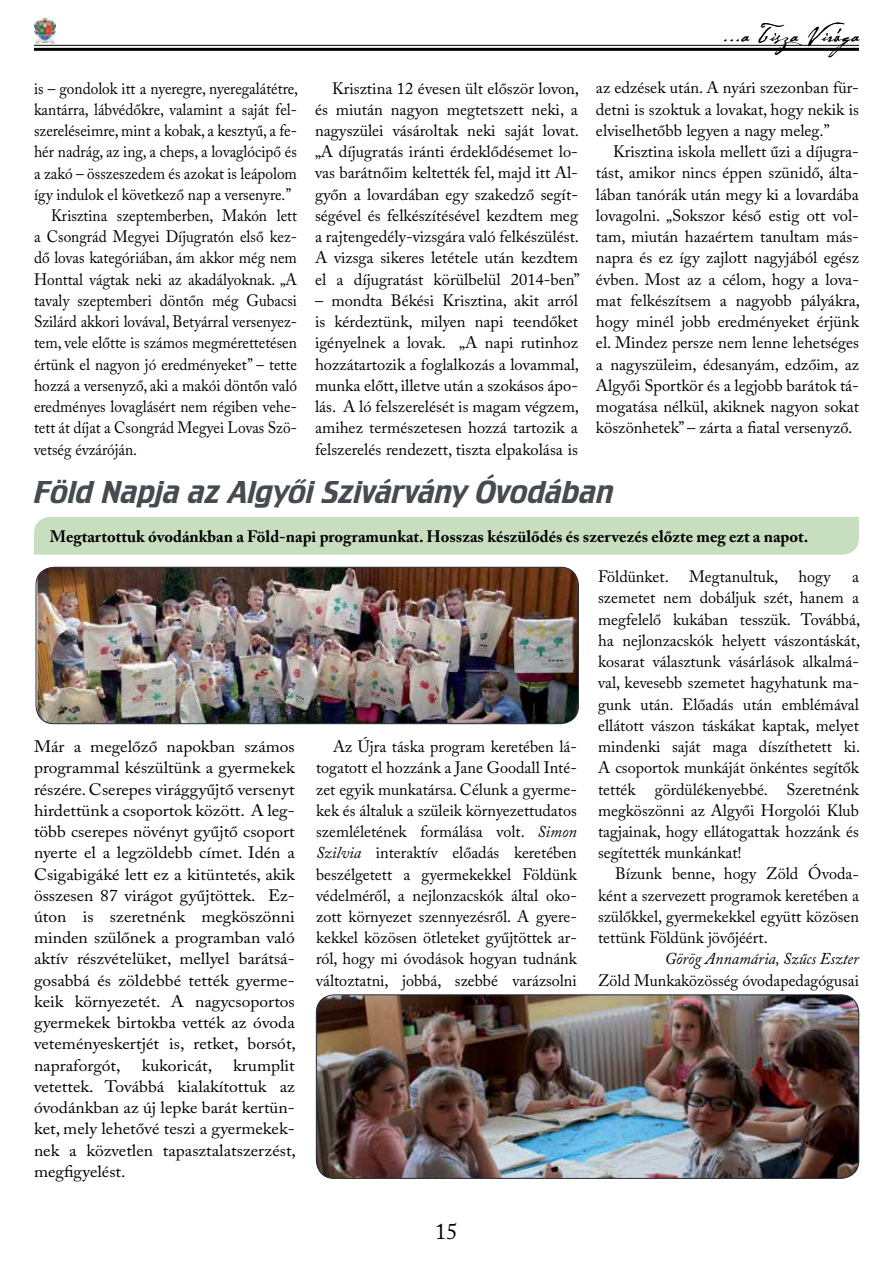
<style>
.page{position:relative;width:893px;height:1263px;background:#fff}
.page>*{position:absolute;margin:0;border:0;box-sizing:border-box;transform-origin:0 0}
.t1{font:33px "Crillee TOT";color:#454b50}
.t2{font:24px "Cezanne";letter-spacing:.04em;color:#000}
.t3{font:22.5px "Adobe Caslon Pro";color:#000}
.t4{font:16.5px/21.3px "Adobe Caslon Pro";color:#000;text-align:justify}
.t5{font:16.5px/21.3px "Adobe Caslon Pro";color:#000;text-align:justify;scale:1.06 1}
.t6{font:16.5px "Adobe Caslon Pro";color:#000;scale:.93 1}
.t7{font:700 16.5px "Adobe Caslon Pro";color:#000}
.t8{font:italic 16.5px "Adobe Caslon Pro";color:#000}
.s1{font-style:italic}
</style>
<div class="page">
<hr style="left:34px;top:45px;width:825px;height:1px;background:#000">
<hr style="left:34px;top:48px;width:825px;height:3px;background:#000">
<img style="left:34px;top:17px;width:21px;height:26px">
<div style="left:34px;top:517px;width:825px;height:38px;background:#c7dfbf"></div>
<img style="left:316px;top:995px;width:543px;height:183px">
<div style="left:316px;top:995px;width:543px;height:183px;border:1px solid #232836;border-radius:18px"></div>
<img style="left:37px;top:567px;width:541px;height:157px">
<div style="left:36px;top:567px;width:543px;height:157px;border:1px solid #232836;border-radius:18px"></div>
<p class="t6" style="left:34px;top:78px;width:285px">is – gondolok itt a nyeregre, nyeregalátétre,</p>
<p class="t6" style="left:34px;top:99px;width:284px">kantárra, lábvédőkre, valamint a saját fel-</p>
<p class="t6" style="left:34px;top:121px;width:284px">szereléseimre, mint a kobak, a kesztyű, a fe-</p>
<p class="t6" style="left:34px;top:142px;width:284px">hér nadrág, az ing, a cheps, a lovaglócipő és</p>
<p class="t6" style="left:34px;top:163px;width:284px">a zakó – összeszedem és azokat is leápolom</p>
<p class="t6" style="left:34px;top:184px;width:278px">így indulok el következő nap a versenyre.”</p>
<p class="t6" style="left:51px;top:206px;width:266px">Krisztina szeptemberben, Makón lett</p>
<p class="t6" style="left:34px;top:227px;width:284px">a Csongrád Megyei Díjugratón első kez-</p>
<p class="t6" style="left:34px;top:248px;width:284px">dő lovas kategóriában, ám akkor még nem</p>
<p class="t6" style="left:34px;top:269px;width:284px">Honttal vágtak neki az akadályoknak. „A</p>
<p class="t6" style="left:34px;top:291px;width:284px">tavaly szeptemberi döntőn még Gubacsi</p>
<p class="t6" style="left:34px;top:312px;width:284px">Szilárd akkori lovával, Betyárral versenyez-</p>
<p class="t6" style="left:34px;top:333px;width:284px">tem, vele előtte is számos megmérettetésen</p>
<p class="t6" style="left:34px;top:354px;width:284px">értünk el nagyon jó eredményeket” – tette</p>
<p class="t6" style="left:34px;top:376px;width:284px">hozzá a versenyző, aki a makói döntőn való</p>
<p class="t6" style="left:34px;top:397px;width:284px">eredményes lovaglásért nem régiben vehe-</p>
<p class="t6" style="left:34px;top:418px;width:284px">tett át díjat a Csongrád Megyei Lovas Szö-</p>
<p class="t6" style="left:34px;top:439px;width:112px">vetség évzáróján.</p>
<p class="t4" style="left:315px;top:77px;width:266px;text-indent:17px">Krisztina 12 évesen ült először lovon, és miután nagyon megtetszett neki, a nagyszülei vásároltak neki saját lovat. „A díjugratás iránti érdeklődésemet lo&shy;vas barátnőim keltették fel, majd itt Al&shy;győn a lovardában egy szakedző segít&shy;ségével és felkészítésével kezdtem meg a rajtengedély-vizsgára való felkészülést.<br>A vizsga sikeres letétele után kezdtem el a díjugratást körülbelül 2014-ben”</p>
<p class="t4" style="left:315px;top:290px;width:266px">– mondta Békési Krisztina, akit arról is kérdeztünk, milyen napi teendőket igényelnek a lovak. „A napi rutinhoz hozzátartozik a foglalkozás a lovammal, munka előtt, illetve után a szokásos ápo&shy;lás. A ló felszerelését is magam végzem, amihez természetesen hozzá tartozik a felszerelés rendezett, tiszta elpakolása is</p>
<h2 class="t2" style="left:723px;top:19px;width:143px">...a Tisza Virága</h2>
<p class="t4" style="left:596px;top:77px;width:264px">az edzések után. A nyári szezonban für&shy;detni is szoktuk a lovakat, hogy nekik is elviselhetőbb legyen a nagy meleg.”</p>
<p class="t4" style="left:596px;top:141px;width:266px;text-indent:17px">Krisztina iskola mellett űzi a díjugra&shy;tást, amikor nincs éppen szünidő, álta&shy;lában tanórák után megy ki a lovardába lovagolni. „Sokszor késő estig ott vol&shy;tam, miután hazaértem tanultam más&shy;napra és ez így zajlott nagyjából egész évben. Most az a célom, hogy a lova&shy;mat felkészítsem a nagyobb pályákra, hogy minél jobb eredményeket érjünk el. Mindez persze nem lenne lehetséges a nagyszüleim, édesanyám, edzőim, az Algyői Sportkör és a legjobb barátok tá&shy;mogatása nélkül, akiknek nagyon sokat köszönhetek” – zárta a fiatal versenyző.</p>
<h1 class="t1" style="left:34px;top:473px;width:581px">Föld Napja az Algyői Szivárvány Óvodában</h1>
<p class="t7" style="left:50px;top:526px;width:760px">Megtartottuk óvodánkban a Föld-napi programunkat. Hosszas készülődés és szervezés előzte meg ezt a napot.</p>
<p class="t5" style="left:34px;top:736px;width:249px">Már a megelőző napokban számos programmal készültünk a gyermekek részére. Cserepes virággyűjtő versenyt hirdettünk a csoportok között. A leg&shy;több cserepes növényt gyűjtő csoport nyerte el a legzöldebb címet. Idén a Csigabigáké lett ez a kitüntetés, akik összesen 87 virágot gyűjtöttek. Ez&shy;úton is szeretnénk megköszönni minden szülőnek a programban való aktív részvételüket, mellyel barátsá&shy;gosabbá és zöldebbé tették gyerme&shy;keik környezetét. A nagycsoportos gyermekek birtokba vették az óvoda veteményeskertjét is, retket, borsót, napraforgót,</p>
<p class="t5" style="left:34px;top:1054px;width:249px;text-indent:199px">krumplit vetettek. Továbbá kialakítottuk az óvodánkban az új lepke barát kertün&shy;ket, mely lehetővé teszi a gyermekek&shy;nek a közvetlen tapasztalatszerzést, megfigyelést.</p>
<p class="t5" style="left:142px;top:1054px;width:68px">kukoricát,</p>
<p class="t4" style="left:316px;top:736px;width:262px;text-indent:17px">Az Újra táska program keretében lá&shy;togatott el hozzánk a Jane Goodall Inté&shy;zet egyik munkatársa. Célunk a gyerme&shy;kek és általuk a szüleik környezettudatos szemléletének formálása volt. <span class="s1">Simon Szilvia</span> interaktív előadás keretében beszélgetett a gyermekekkel Földünk védelméről, a nejlonzacskók által oko&shy;zott környezet szennyezésről. A gyere&shy;kekkel közösen ötleteket gyűjtöttek ar&shy;ról, hogy mi óvodások hogyan tudnánk változtatni, jobbá, szebbé varázsolni</p>
<h3 class="t3" style="left:435px;top:1218px;width:24px">15</h3>
<p class="t4" style="left:598px;top:566px;width:234px">Földünket. Megtanultuk, hogy</p>
<p class="t4" style="left:598px;top:566px;width:263px;text-indent:254px">a szemetet nem dobáljuk szét, hanem a megfelelő kukában tesszük. Továbbá, ha nejlonzacskók helyett vászontáskát, kosarat választunk vásárlások alkalmá&shy;val, kevesebb szemetet hagyhatunk ma&shy;gunk után. Előadás után emblémával ellátott vászon táskákat kaptak, melyet mindenki saját maga díszíthetett ki.<br>A csoportok munkáját önkéntes segítők tették gördülékenyebbé. Szeretnénk megköszönni az Algyői Horgolói Klub tagjainak, hogy ellátogattak hozzánk és segítették munkánkat!</p>
<p class="t4" style="left:598px;top:863px;width:262px;text-indent:17px">Bízunk benne, hogy Zöld Óvoda&shy;ként a szervezett programok keretében a szülőkkel, gyermekekkel együtt közösen tettünk Földünk jövőjéért.</p>
<p class="t8" style="left:665px;top:949px;width:196px">Görög Annamária, Szűcs Eszter</p>
<p class="t4" style="left:598px;top:969px;width:262px">Zöld Munkaközösség óvodapedagógusai</p>
</div>
